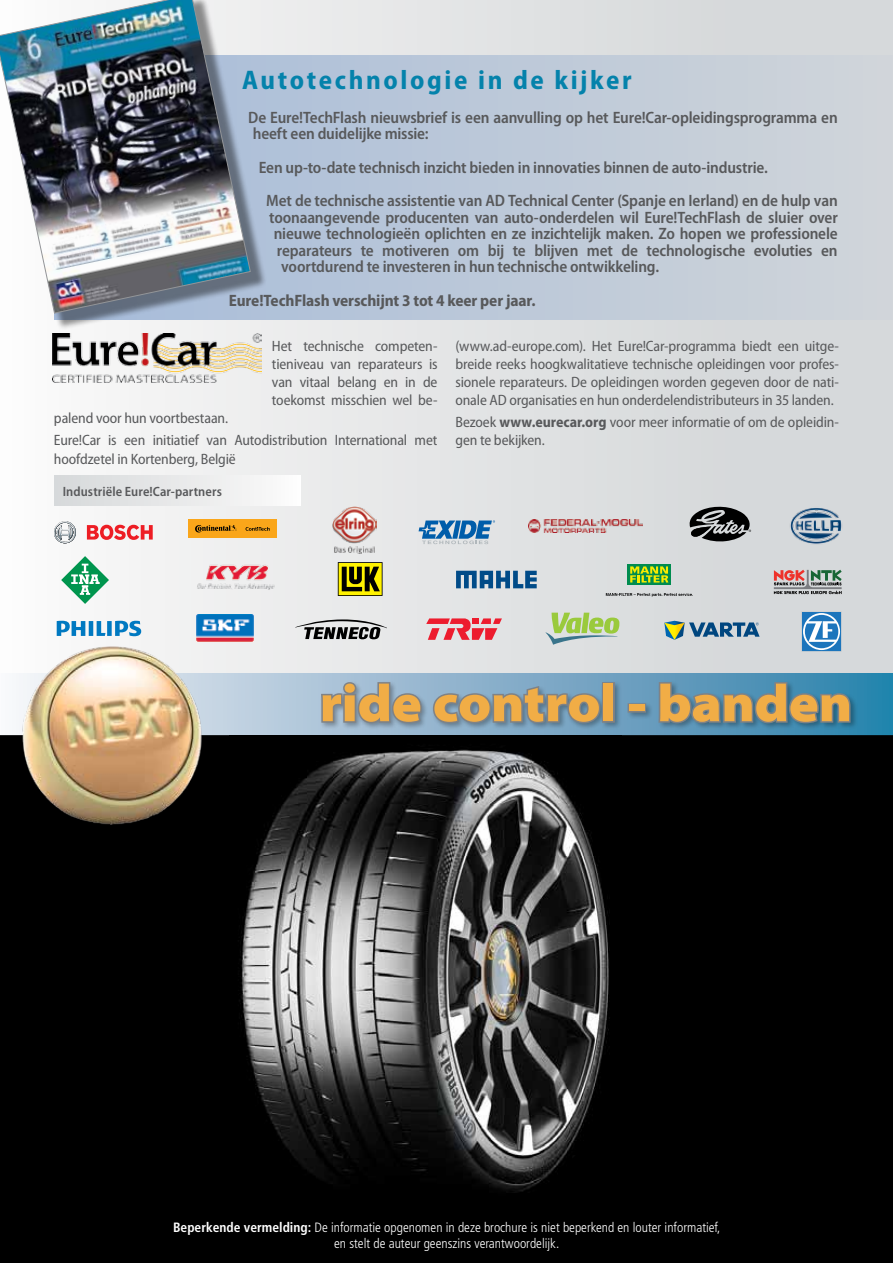
<style>
.page{position:relative;width:893px;height:1263px;background:#fff}
.page>*{position:absolute;margin:0;border:0;box-sizing:border-box;transform-origin:0 0}
.t1{font:900 semi-expanded 52.5px "Myriad Pro";letter-spacing:-.005em;color:#f1ad46}
.t2{font:700 semi-condensed 27px "Myriad Pro";letter-spacing:.095em;color:#0482ab}
.t3{font:600 semi-condensed 16.5px/16.5px "Myriad Pro";letter-spacing:-.01em;color:#58595b}
.t4{font:700 semi-condensed 16.5px "Myriad Pro";letter-spacing:-.01em;color:#58595b}
.t5{font:semi-condensed 15px/18px "Myriad Pro";letter-spacing:-.01em;color:#58595b;text-align:justify}
.t6{font:300 condensed 13.5px/16.2px "Frutiger";color:#fff;text-align:center}
.t7{font:600 semi-condensed 13.5px "Myriad Pro";letter-spacing:.01em;color:#58595b}
.s1{font-weight:700}
</style>
<div class="page">
<div style="left:0;top:0;width:893px;height:1263px;background:linear-gradient(to right,#f9f9f9,#d0d3d6)"></div>
<svg style="left:267px;top:55px;width:626px;height:265px;background:#c0cbd9"></svg>
<div style="left:0;top:0;width:267px;height:330px;background:#000;opacity:.43"></div>
<img style="left:0;top:0;width:251px;height:314px">
<img style="left:52px;top:334px;width:210px;height:49px">
<div style="left:54px;top:476px;width:247px;height:29px;background:linear-gradient(to right,#d5d8d9,#fcfbfb)"></div>
<div style="left:0;top:1209px;width:893px;height:54px;background:#000"></div>
<svg style="left:246px;top:674px;width:647px;height:61px;background:#7dacc8"></svg>
<div style="left:320px;top:681px;width:538px;height:49px;background:#000;opacity:.3"></div>
<svg style="left:319px;top:681px;width:104px;height:44px;background:#8797a5"></svg>
<svg style="left:431px;top:684px;width:171px;height:41px;background:#758ea0"></svg>
<div style="left:602px;top:682px;width:13px;height:41px;border:3px solid #808285"></div>
<div style="left:628px;top:703px;width:18px;height:10px;border:3px solid #808285"></div>
<svg style="left:657px;top:681px;width:195px;height:44px;background:#547e94"></svg>
<div style="left:0;top:735px;width:893px;height:474px;background:#000"></div>
<img style="left:230px;top:735px;width:391px;height:473px">
<img style="left:0;top:619px;width:246px;height:267px">
<svg style="left:54px;top:521px;width:22px;height:23px"></svg>
<svg style="left:87px;top:525px;width:66px;height:15px"></svg>
<svg style="left:419px;top:520px;width:76px;height:24px;background:#74a1c6"></svg>
<img style="left:528px;top:519px;width:114px;height:13px">
<img style="left:778px;top:495px;width:75px;height:61px">
<svg style="left:338px;top:562px;width:45px;height:34px;background:#837c03"></svg>
<div style="left:627px;top:564px;width:44px;height:21px;background:#008c4f"></div>
<svg style="left:630px;top:566px;width:38px;height:16px"></svg>
<svg style="left:606px;top:593px;width:87px;height:4px"></svg>
<svg style="left:295px;top:619px;width:92px;height:20px;background:#909191"></svg>
<img style="left:197px;top:615px;width:56px;height:27px">
<svg style="left:664px;top:621px;width:96px;height:19px;background:#819fa5"></svg>
<svg style="left:57px;top:621px;width:84px;height:15px"></svg>
<svg style="left:690px;top:507px;width:61px;height:34px;background:#5c5d5e"></svg>
<svg style="left:774px;top:570px;width:68px;height:24px;background:#9d918c"></svg>
<svg style="left:426px;top:618px;width:76px;height:22px;background:#e87b85"></svg>
<svg style="left:545px;top:613px;width:74px;height:32px;background:#b8cf9f"></svg>
<svg style="left:801px;top:611px;width:41px;height:41px"></svg>
<svg style="left:802px;top:612px;width:39px;height:39px"></svg>
<div style="left:188px;top:519px;width:89px;height:19px;background:#faa61a"></div>
<svg style="left:195px;top:525px;width:42px;height:7px"></svg>
<svg style="left:246px;top:527px;width:24px;height:4px"></svg>
<svg style="left:61px;top:556px;width:48px;height:48px"></svg>
<img style="left:193px;top:558px;width:86px;height:44px">
<img style="left:332px;top:507px;width:45px;height:46px">
<svg style="left:456px;top:571px;width:81px;height:17px"></svg>
<h2 class="t2" style="left:242px;top:65px;width:391px">Autotechnologie in de kijker</h2>
<p class="t3" style="left:248px;top:109px;width:591px">De Eure!TechFlash nieuwsbrief is een aanvulling op het Eure!Car-opleidingsprogramma en heeft een duidelijke missie:</p>
<p class="t3" style="left:266px;top:151px;width:573px;line-height:33.5px;text-indent:-7px">Een up-to-date technisch inzicht bieden in innovaties binnen de auto-industrie.<br>Met de technische assistentie van AD Technical Center (Spanje en Ierland) en de hulp van</p>
<p class="t3" style="left:269px;top:209px;width:570px">toonaangevende producenten van auto-onderdelen wil Eure!TechFlash de sluier over</p>
<p class="t3" style="left:274px;top:226px;width:566px">nieuwe technologieën oplichten en ze inzichtelijk maken. Zo hopen we professionele</p>
<p class="t3" style="left:277px;top:242px;width:562px">reparateurs te motiveren om bij te blijven met de technologische evoluties en</p>
<p class="t3" style="left:281px;top:259px;width:379px">voortdurend te investeren in hun technische ontwikkeling.</p>
<p class="t4" style="left:229px;top:291px;width:308px">Eure!TechFlash verschijnt 3 tot 4 keer per jaar.</p>
<p class="t5" style="left:272px;top:338px;width:167px">Het technische competen&shy;tieniveau van reparateurs is van vitaal belang en in de toekomst misschien wel be-</p>
<p class="t5" style="left:54px;top:407px;width:385px;line-height:22.2px">palend voor hun voortbestaan.<br>Eure!Car is een initiatief van Autodistribution International met</p>
<p class="t5" style="left:54px;top:450px;width:183px">hoofdzetel in Kortenberg, België</p>
<p class="t5" style="left:455px;top:338px;width:385px">(www.ad-europe.com). Het Eure!Car-programma biedt een uitge&shy;breide reeks hoogkwalitatieve technische opleidingen voor profes&shy;sionele reparateurs. De opleidingen worden gegeven door de nati&shy;onale AD organisaties en hun onderdelendistributeurs in 35 landen.</p>
<p class="t5" style="left:455px;top:414px;width:385px">Bezoek <span class="s1">www.eurecar.org</span> voor meer informatie of om de opleidin&shy;gen te bekijken.</p>
<p class="t7" style="left:63px;top:484px;width:161px">Industriële Eure!Car-partners</p>
<h1 class="t1" style="left:320px;top:673px;width:534px">ride control - banden</h1>
<p class="t6" style="left:173px;top:1219px;width:549px"><span class="s1">Beperkende vermelding:</span> De informatie opgenomen in deze brochure is niet beperkend en louter informatief, en stelt de auteur geenszins verantwoordelijk.</p>
</div>
